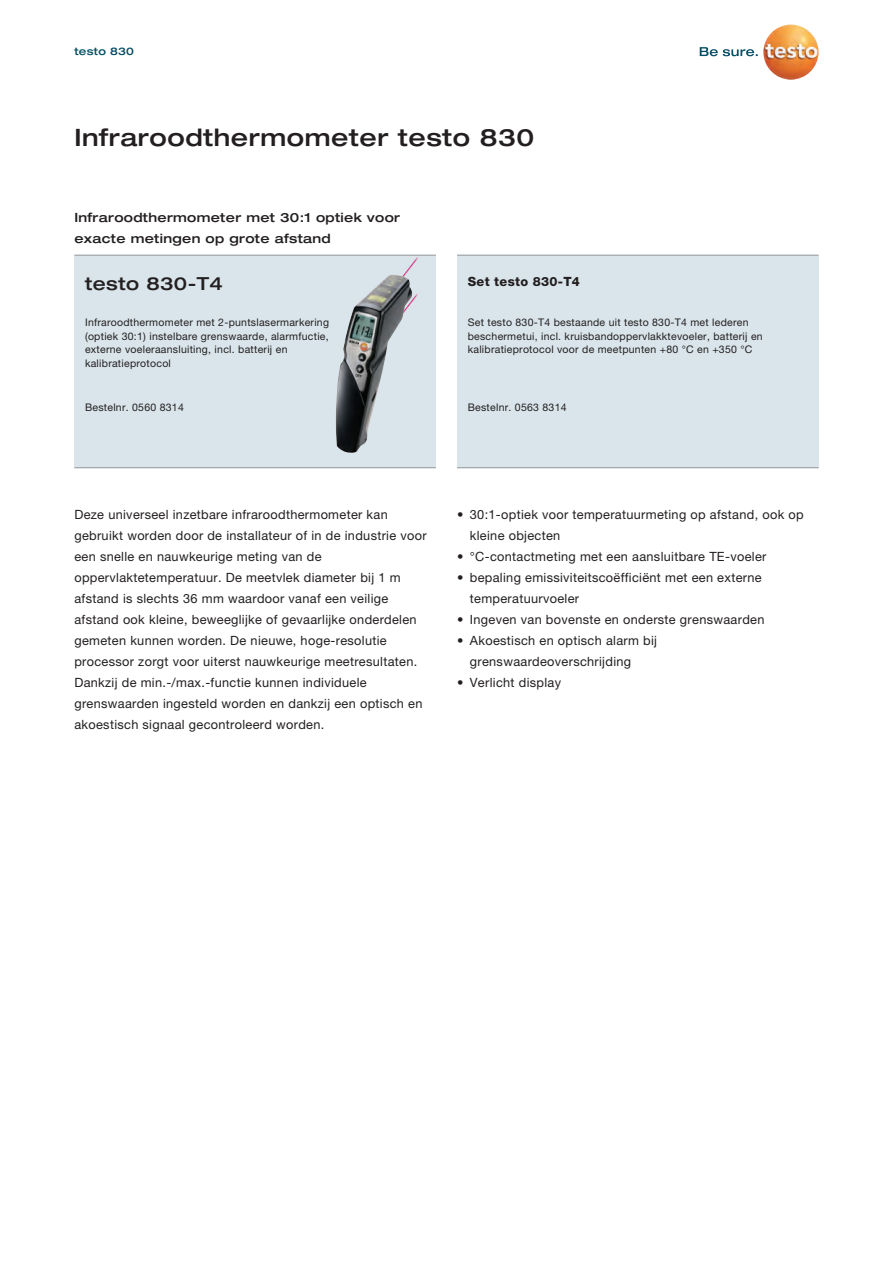
<style>
.page{position:relative;width:893px;height:1263px;background:#fff}
.page>*{position:absolute;margin:0;border:0;box-sizing:border-box;transform-origin:0 0}
.t1{font:500 expanded 24px "Helvetica Neue LTW1 G";letter-spacing:.025em;color:#231f20}
.t2{font:500 expanded 18px "Helvetica Neue LTW1 G";letter-spacing:.025em;color:#231f20}
.t3{font:12.75px/21px "Helvetica Neue LTW1 G";letter-spacing:.025em;color:#231f20}
.t4{font:500 expanded 12.75px/21px "Helvetica Neue LTW1 G";letter-spacing:.025em;color:#231f20}
.t5{font:800 12.75px "Helvetica Neue LTW1 G";letter-spacing:.025em;color:#231f20}
.t6{font:10.5px/13.5px "Helvetica Neue LTW1 G";letter-spacing:.025em;color:#231f20}
.t7{font:500 expanded 10.5px "Helvetica Neue LTW1 G";letter-spacing:.025em;color:#074f64}
</style>
<div class="page">
<div style="left:74px;top:255px;width:362px;height:213px;background:#d9e5eb"></div>
<img style="left:403px;top:257px;width:15px;height:18px">
<img style="left:413px;top:294px;width:5px;height:7px">
<hr style="left:74px;top:467px;width:362px;height:1px;background:#939598">
<img style="left:336px;top:275px;width:77px;height:178px">
<div style="left:457px;top:255px;width:362px;height:213px;background:#d9e5eb"></div>
<hr style="left:457px;top:255px;width:362px;height:1px;background:#939598">
<hr style="left:457px;top:467px;width:361px;height:1px;background:#939598">
<hr style="left:74px;top:255px;width:362px;height:1px;background:#939598">
<svg style="left:700px;top:47px;width:58px;height:9px"></svg>
<img style="left:763px;top:24px;width:56px;height:56px;border-radius:28px">
<p class="t7" style="left:74px;top:44px;width:61px">testo 830</p>
<h1 class="t1" style="left:74px;top:122px;width:461px">Infraroodthermometer testo 830</h1>
<p class="t4" style="left:74px;top:207px;width:327px">Infraroodthermometer met 30:1 optiek voor exacte metingen op grote afstand</p>
<p class="t5" style="left:468px;top:273px;width:114px">Set testo 830-T4</p>
<p class="t6" style="left:468px;top:316px;width:296px">Set testo 830-T4 bestaande uit testo 830-T4 met lederen beschermetui, incl. kruisbandoppervlakktevoeler, batterij en kalibratieprotocol voor de meetpunten +80 °C en +350 °C</p>
<h2 class="t2" style="left:85px;top:272px;width:139px">testo 830-T4</h2>
<p class="t6" style="left:85px;top:316px;width:246px">Infraroodthermometer met 2-puntslasermarkering (optiek 30:1) instelbare grenswaarde, alarmfuctie, externe voeleraansluiting, incl. batterij en kalibratieprotocol</p>
<p class="t6" style="left:85px;top:401px;width:100px">Bestelnr. 0560 8314</p>
<p class="t6" style="left:468px;top:401px;width:100px">Bestelnr. 0563 8314</p>
<p class="t3" style="left:74px;top:504px;width:354px">Deze universeel inzetbare infraroodthermometer kan gebruikt worden door de installateur of in de industrie voor een snelle en nauwkeurige meting van de oppervlaktetemperatuur. De meetvlek diameter bij 1 m afstand is slechts 36 mm waardoor vanaf een veilige afstand ook kleine, beweeglijke of gevaarlijke onderdelen gemeten kunnen worden. De nieuwe, hoge-resolutie processor zorgt voor uiterst nauwkeurige meetresultaten.<br>Dankzij de min.-/max.-functie kunnen individuele grenswaarden ingesteld worden en dankzij een optisch en akoestisch signaal gecontroleerd worden.</p>
<p class="t3" style="left:470px;top:504px;width:335px;text-indent:-13px">• 30:1-optiek voor temperatuurmeting op afstand, ook op kleine objecten</p>
<p class="t3" style="left:457px;top:546px;width:311px">• °C-contactmeting met een aansluitbare TE-voeler</p>
<p class="t3" style="left:470px;top:567px;width:293px;text-indent:-13px">• bepaling emissiviteitscoëfficiënt met een externe temperatuurvoeler</p>
<p class="t3" style="left:457px;top:609px;width:309px">• Ingeven van bovenste en onderste grenswaarden</p>
<p class="t3" style="left:470px;top:630px;width:189px;text-indent:-13px">• Akoestisch en optisch alarm bij grenswaardeoverschrijding</p>
<p class="t3" style="left:457px;top:672px;width:105px">• Verlicht display</p>
</div>
